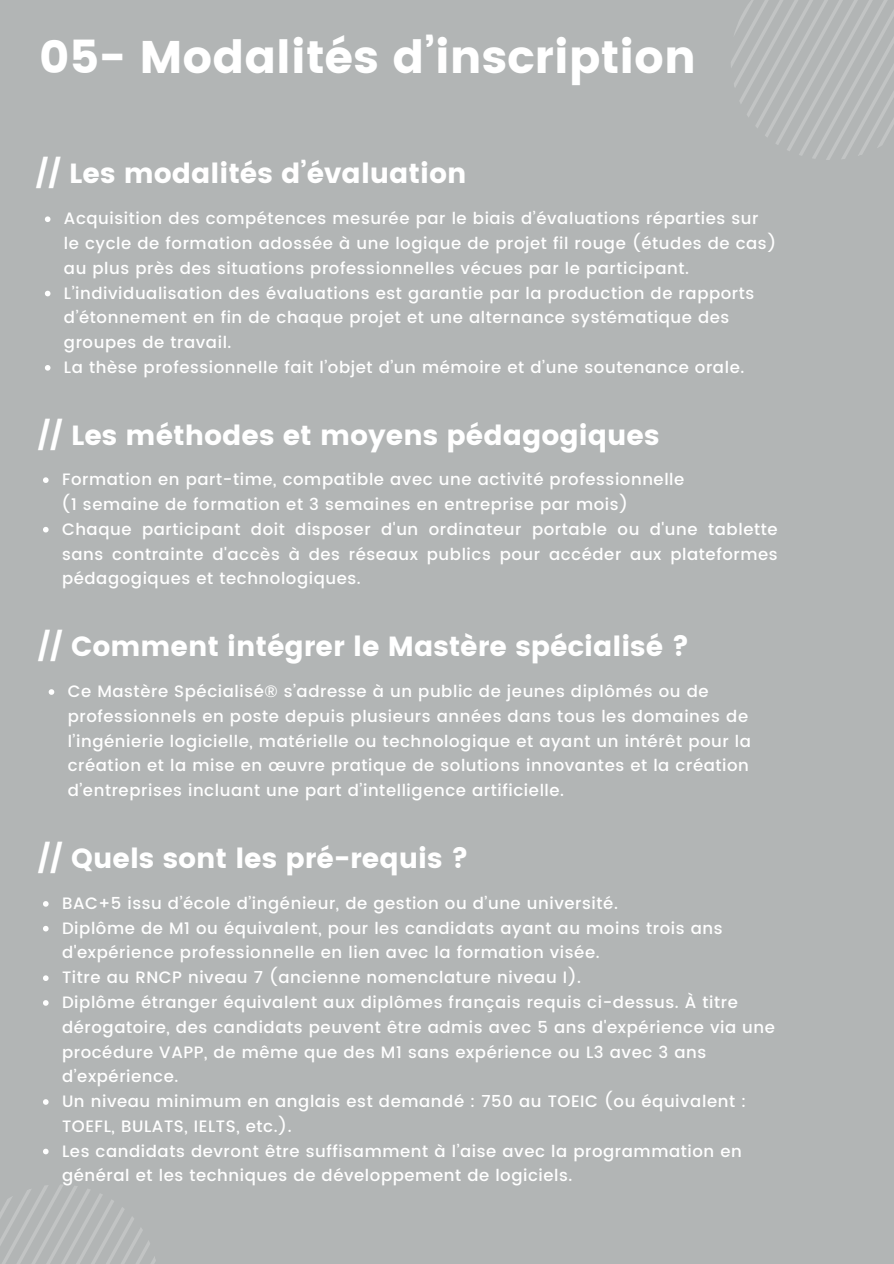
<style>
.page{position:relative;width:894px;height:1264px;background:#fff}
.page>*{position:absolute;margin:0;border:0;box-sizing:border-box;transform-origin:0 0}
.t1{font:45.75px "Poppins";color:#fff}
.t2{font:27.75px "Poppins";color:#fff}
.t3{font:500 16.5px/24.8px "Poppins";letter-spacing:.035em;color:#fff}
</style>
<div class="page">
<div style="left:0;top:0;width:893px;height:1263px;background:#b2b5b5"></div>
<svg style="left:731px;top:0;width:162px;height:160px"></svg>
<svg style="left:45px;top:216px;width:5px;height:6px"></svg>
<svg style="left:45px;top:291px;width:5px;height:5px"></svg>
<svg style="left:45px;top:365px;width:5px;height:5px"></svg>
<svg style="left:43px;top:477px;width:6px;height:6px"></svg>
<svg style="left:43px;top:527px;width:6px;height:5px"></svg>
<svg style="left:49px;top:689px;width:5px;height:5px"></svg>
<svg style="left:43px;top:901px;width:6px;height:5px"></svg>
<svg style="left:43px;top:926px;width:6px;height:5px"></svg>
<svg style="left:43px;top:975px;width:6px;height:6px"></svg>
<svg style="left:43px;top:1000px;width:6px;height:5px"></svg>
<svg style="left:43px;top:1099px;width:6px;height:5px"></svg>
<svg style="left:43px;top:1148px;width:6px;height:6px"></svg>
<svg style="left:0;top:1185px;width:156px;height:78px"></svg>
<p class="t1" style="left:40px;top:30px;width:657px">05- Modalités d’inscription</p>
<p class="t2" style="left:36px;top:157px;width:432px">// Les modalités d’évaluation</p>
<p class="t3" style="left:64px;top:206px;width:713px">Acquisition des compétences mesurée par le biais d’évaluations réparties sur le cycle de formation adossée à une logique de projet fil rouge (études de cas) au plus près des situations professionnelles vécues par le participant.</p>
<h1 class="t3" style="left:64px;top:280px;width:691px">L’individualisation des évaluations est garantie par la production de rapports d’étonnement en fin de chaque projet et une alternance systématique des groupes de travail.</h1>
<h2 class="t3" style="left:64px;top:355px;width:681px">La thèse professionnelle fait l’objet d’un mémoire et d’une soutenance orale.</h2>
<p class="t2" style="left:38px;top:419px;width:623px">// Les méthodes et moyens pédagogiques</p>
<p class="t3" style="left:62px;top:467px;width:623px">Formation en part-time, compatible avec une activité professionnelle</p>
<h2 class="t3" style="left:62px;top:492px;width:568px">(1 semaine de formation et 3 semaines en entreprise par mois)</h2>
<p class="t3" style="left:62px;top:516px;width:717px;text-align:justify">Chaque participant doit disposer d'un ordinateur portable ou d'une tablette sans contrainte d'accès à des réseaux publics pour accéder aux plateformes pédagogiques et technologiques.</p>
<h3 class="t2" style="left:38px;top:630px;width:653px">// Comment intégrer le Mastère spécialisé ?</h3>
<p class="t3" style="left:68px;top:679px;width:684px">Ce Mastère Spécialisé® s’adresse à un public de jeunes diplômés ou de professionnels en poste depuis plusieurs années dans tous les domaines de l’ingénierie logicielle, matérielle ou technologique et ayant un intérêt pour la création et la mise en œuvre pratique de solutions innovantes et la création d’entreprises incluant une part d’intelligence artificielle.</p>
<p class="t2" style="left:38px;top:842px;width:432px">// Quels sont les pré-requis ?</p>
<h2 class="t3" style="left:62px;top:890px;width:557px">BAC+5 issu d’école d’ingénieur, de gestion ou d’une université.</h2>
<p class="t3" style="left:62px;top:915px;width:662px">Diplôme de M1 ou équivalent, pour les candidats ayant au moins trois ans d'expérience professionnelle en lien avec la formation visée.</p>
<h2 class="t3" style="left:62px;top:965px;width:520px">Titre au RNCP niveau 7 (ancienne nomenclature niveau I).</h2>
<p class="t3" style="left:62px;top:989px;width:714px">Diplôme étranger équivalent aux diplômes français requis ci-dessus. À titre dérogatoire, des candidats peuvent être admis avec 5 ans d'expérience via une procédure VAPP, de même que des M1 sans expérience ou L3 avec 3 ans d’expérience.</p>
<p class="t3" style="left:62px;top:1088px;width:685px">Un niveau minimum en anglais est demandé : 750 au TOEIC (ou équivalent :<br>TOEFL, BULATS, IELTS, etc.).</p>
<p class="t3" style="left:62px;top:1138px;width:681px">Les candidats devront être suffisamment à l’aise avec la programmation en général et les techniques de développement de logiciels.</p>
</div>
